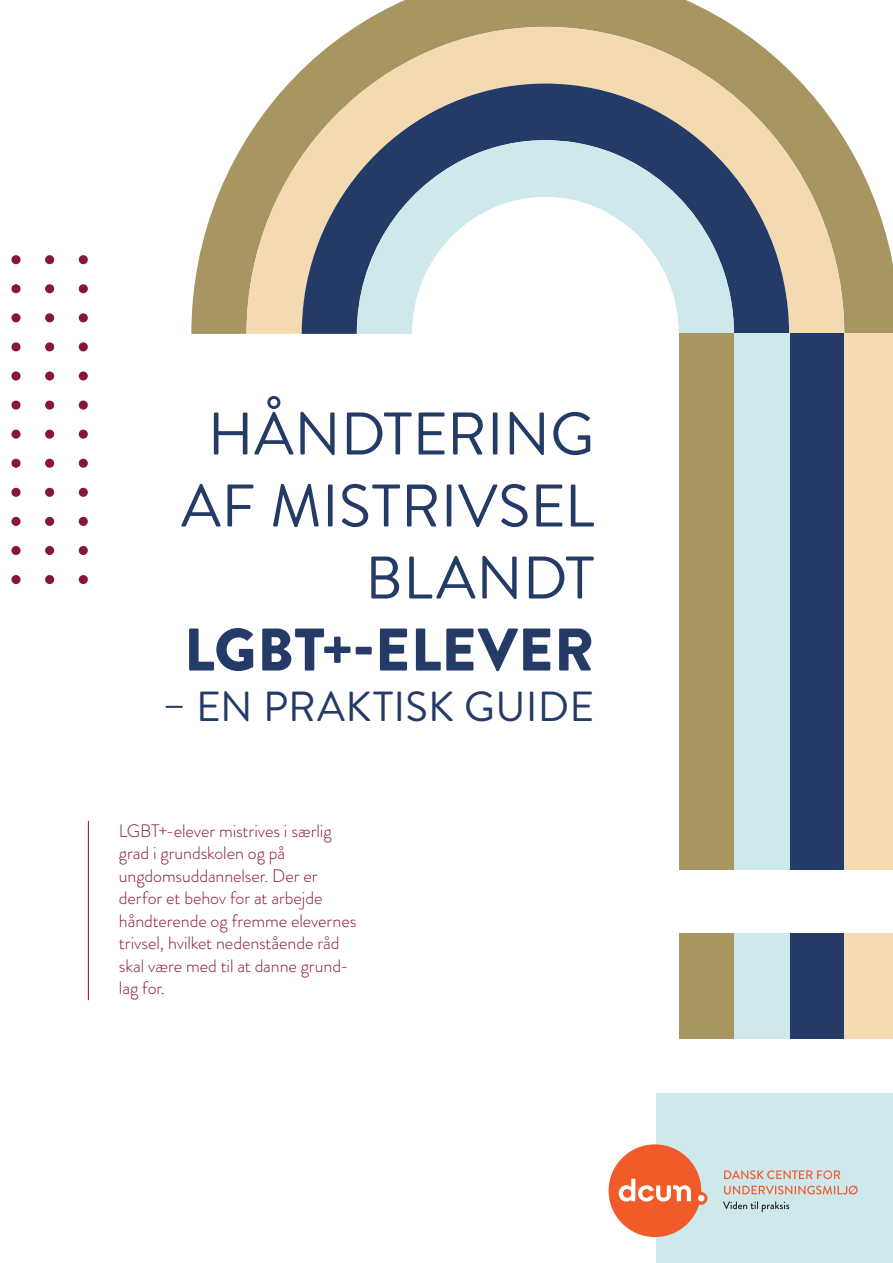
<style>
.page{position:relative;width:893px;height:1263px;background:#fff}
.page>*{position:absolute;margin:0;border:0;box-sizing:border-box;transform-origin:0 0}
.t1{font:60px/72px "Brandon Grotesque";letter-spacing:.005em;color:#253b67;text-align:right}
.t2{font:900 60px "Brandon Grotesque";letter-spacing:.01em;color:#253b67}
.t3{font:42px "Brandon Grotesque";letter-spacing:.01em;color:#253b67}
.t4{font:300 18px/22.5px "Brandon Grotesque";letter-spacing:-.005em;color:#881737}
</style>
<div class="page">
<hr style="left:88px;top:821px;width:1px;height:179px;background:#881737">
<svg style="left:191px;top:0;width:702px;height:334px"></svg>
<svg style="left:246px;top:27px;width:598px;height:307px"></svg>
<svg style="left:302px;top:84px;width:487px;height:250px"></svg>
<svg style="left:357px;top:140px;width:377px;height:194px"></svg>
<div style="left:679px;top:334px;width:55px;height:536px;background:#a79662"></div>
<div style="left:789px;top:334px;width:55px;height:536px;background:#253b67"></div>
<div style="left:734px;top:334px;width:55px;height:536px;background:#cee8eb"></div>
<div style="left:844px;top:334px;width:49px;height:536px;background:#f4dab1"></div>
<div style="left:11px;top:255px;width:10px;height:9px;background:#881737;border-radius:50%"></div>
<div style="left:45px;top:255px;width:9px;height:9px;background:#881737;border-radius:50%"></div>
<div style="left:79px;top:255px;width:9px;height:9px;background:#881737;border-radius:50%"></div>
<div style="left:11px;top:284px;width:10px;height:9px;background:#881737;border-radius:50%"></div>
<div style="left:45px;top:284px;width:9px;height:9px;background:#881737;border-radius:50%"></div>
<div style="left:79px;top:284px;width:9px;height:9px;background:#881737;border-radius:50%"></div>
<div style="left:11px;top:313px;width:10px;height:9px;background:#881737;border-radius:50%"></div>
<div style="left:45px;top:313px;width:9px;height:9px;background:#881737;border-radius:50%"></div>
<div style="left:79px;top:313px;width:9px;height:9px;background:#881737;border-radius:50%"></div>
<div style="left:11px;top:342px;width:10px;height:9px;background:#881737;border-radius:50%"></div>
<div style="left:45px;top:342px;width:9px;height:9px;background:#881737;border-radius:50%"></div>
<div style="left:79px;top:342px;width:9px;height:9px;background:#881737;border-radius:50%"></div>
<div style="left:11px;top:371px;width:10px;height:9px;background:#881737;border-radius:50%"></div>
<div style="left:45px;top:371px;width:9px;height:9px;background:#881737;border-radius:50%"></div>
<div style="left:79px;top:371px;width:9px;height:9px;background:#881737;border-radius:50%"></div>
<div style="left:11px;top:401px;width:10px;height:9px;background:#881737;border-radius:50%"></div>
<div style="left:45px;top:401px;width:9px;height:9px;background:#881737;border-radius:50%"></div>
<div style="left:79px;top:401px;width:9px;height:9px;background:#881737;border-radius:50%"></div>
<div style="left:11px;top:430px;width:10px;height:9px;background:#881737;border-radius:50%"></div>
<div style="left:45px;top:430px;width:9px;height:9px;background:#881737;border-radius:50%"></div>
<div style="left:79px;top:430px;width:9px;height:9px;background:#881737;border-radius:50%"></div>
<div style="left:11px;top:459px;width:10px;height:9px;background:#881737;border-radius:50%"></div>
<div style="left:45px;top:459px;width:9px;height:9px;background:#881737;border-radius:50%"></div>
<div style="left:79px;top:459px;width:9px;height:9px;background:#881737;border-radius:50%"></div>
<div style="left:11px;top:488px;width:10px;height:9px;background:#881737;border-radius:50%"></div>
<div style="left:45px;top:488px;width:9px;height:9px;background:#881737;border-radius:50%"></div>
<div style="left:79px;top:488px;width:9px;height:9px;background:#881737;border-radius:50%"></div>
<div style="left:11px;top:517px;width:10px;height:9px;background:#881737;border-radius:50%"></div>
<div style="left:45px;top:517px;width:9px;height:9px;background:#881737;border-radius:50%"></div>
<div style="left:79px;top:517px;width:9px;height:9px;background:#881737;border-radius:50%"></div>
<div style="left:11px;top:546px;width:10px;height:9px;background:#881737;border-radius:50%"></div>
<div style="left:45px;top:546px;width:9px;height:9px;background:#881737;border-radius:50%"></div>
<div style="left:79px;top:546px;width:9px;height:9px;background:#881737;border-radius:50%"></div>
<div style="left:11px;top:575px;width:10px;height:9px;background:#881737;border-radius:50%"></div>
<div style="left:45px;top:575px;width:9px;height:9px;background:#881737;border-radius:50%"></div>
<div style="left:79px;top:575px;width:9px;height:9px;background:#881737;border-radius:50%"></div>
<div style="left:657px;top:1093px;width:236px;height:170px;background:#cee8eb"></div>
<div style="left:609px;top:1144px;width:92px;height:93px;background:#f15b2a;border-radius:50%"></div>
<div style="left:695px;top:1192px;width:12px;height:13px;background:#f15b2a;border-radius:50%"></div>
<svg style="left:698px;top:1195px;width:6px;height:6px"></svg>
<svg style="left:619px;top:1179px;width:72px;height:22px"></svg>
<svg style="left:724px;top:1170px;width:116px;height:9px"></svg>
<svg style="left:724px;top:1185px;width:133px;height:9px"></svg>
<svg style="left:723px;top:1201px;width:66px;height:11px"></svg>
<div style="left:679px;top:933px;width:55px;height:106px;background:#a79662"></div>
<div style="left:789px;top:933px;width:55px;height:106px;background:#253b67"></div>
<div style="left:734px;top:933px;width:55px;height:106px;background:#cee8eb"></div>
<div style="left:844px;top:933px;width:49px;height:106px;background:#f4dab1"></div>
<h1 class="t1" style="left:181px;top:399px;width:415px">HÅNDTERING<br>AF MISTRIVSEL<br>BLANDT</h1>
<p class="t2" style="left:184px;top:607px;width:412px">LGBT+-ELEVER</p>
<h1 class="t3" style="left:162px;top:677px;width:434px">– EN PRAKTISK GUIDE</h1>
<p class="t4" style="left:119px;top:819px;width:239px">LGBT+-elever mistrives i særlig grad i grundskolen og på ungdomsuddannelser. Der er derfor et behov for at arbejde håndterende og fremme elevernes trivsel, hvilket nedenstående råd skal være med til at danne grund&shy;lag for.</p>
</div>
